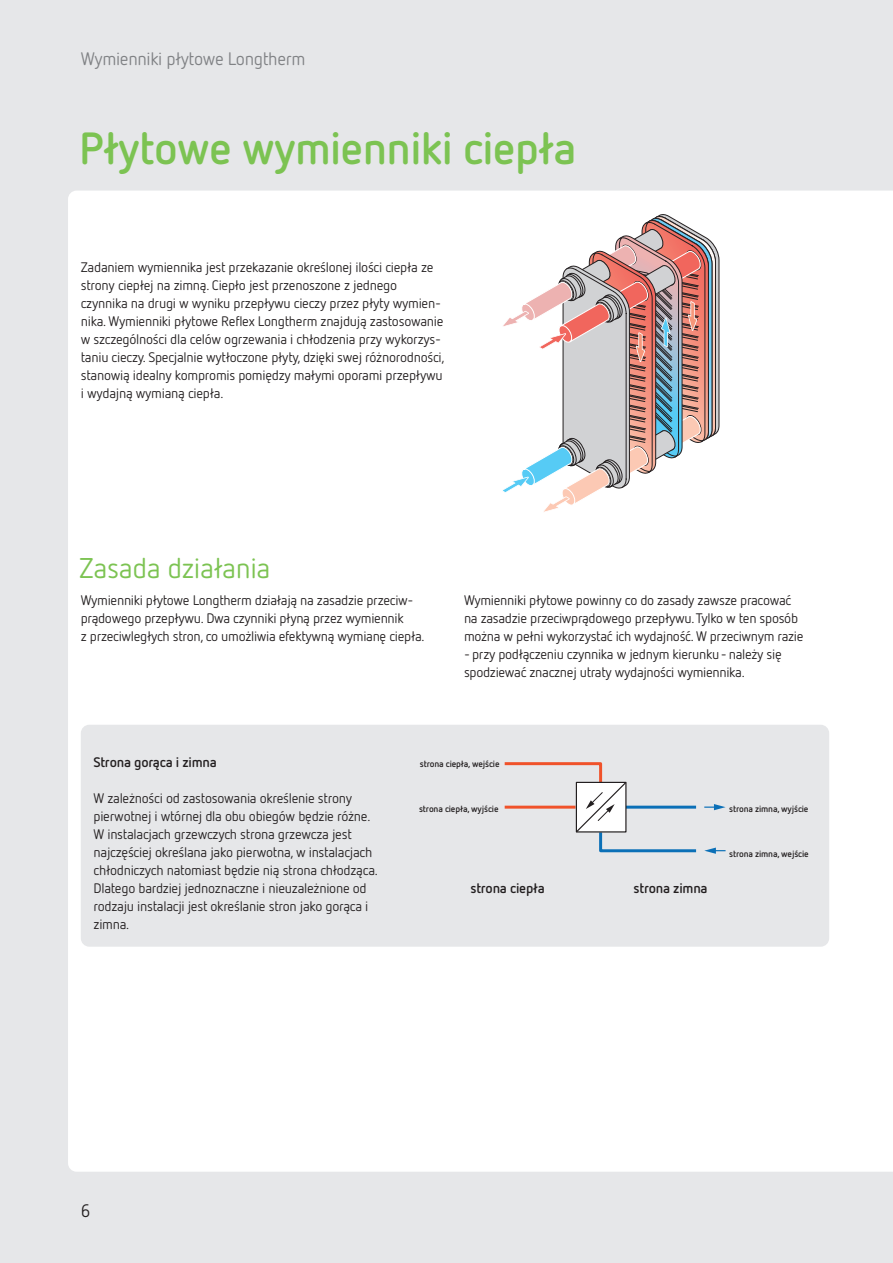
<style>
.page{position:relative;width:893px;height:1263px;background:#e6e7e9}
.page>*{position:absolute;margin:0;border:0;box-sizing:border-box;transform-origin:0 0}
.Headline{font:700 45px "Netto Pro";letter-spacing:-.015em;color:#7cc352}
.Subheadline_01{font:28.5px "Netto Pro";letter-spacing:-.015em;color:#7cc352}
.t1{font:18px "Netto Pro";letter-spacing:-.02em;color:#808285}
.t2{font:18px "Netto Pro";color:#231f20}
.Copytext{font:13.8px/18px "Netto Pro";letter-spacing:-.02em;color:#231f20}
.Subheadline_02{font:700 13.8px "Netto Pro";letter-spacing:-.015em;color:#231f20}
.t3{font:10.65px "Netto OT";color:#231f20}
.Subheadline_02-2{font:700 9px "Netto Pro";letter-spacing:-.015em;color:#231f20}
</style>
<div class="page">
<div style="left:68px;top:191px;width:825px;height:981px;background:#fff"></div>
<div style="left:81px;top:725px;width:748px;height:222px;background:#e6e7e9;border-radius:9px"></div>
<svg style="left:502px;top:214px;width:217px;height:299px;background:#d5c6c6"></svg>
<svg style="left:504px;top:762px;width:222px;height:92px"></svg>
<h3 class="t1" style="left:81px;top:47px;width:226px">Wymienniki płytowe Longtherm</h3>
<p class="Headline" style="left:79px;top:118px;width:498px">Płytowe wymienniki ciepła</p>
<p class="Copytext" style="left:81px;top:257px;width:365px">Zadaniem wymiennika jest przekazanie określonej ilości ciepła ze strony ciepłej na zimną. Ciepło jest przenoszone z jednego czynnika na drugi w wyniku przepływu cieczy przez płyty wymien&shy;nika. Wymienniki płytowe Reflex Longtherm znajdują zastosowanie w szczególności dla celów ogrzewania i chłodzenia przy wykorzys&shy;taniu cieczy. Specjalnie wytłoczone płyty, dzięki swej różnorodności, stanowią idealny kompromis pomiędzy małymi oporami przepływu i wydajną wymianą ciepła.</p>
<p class="Subheadline_01" style="left:79px;top:549px;width:193px">Zasada działania</p>
<p class="Copytext" style="left:81px;top:590px;width:345px">Wymienniki płytowe Longtherm działają na zasadzie przeciw&shy;prądowego przepływu. Dwa czynniki płyną przez wymiennik<br>z przeciwległych stron, co umożliwia efektywną wymianę ciepła.</p>
<p class="Copytext" style="left:464px;top:590px;width:341px">Wymienniki płytowe powinny co do zasady zawsze pracować na zasadzie przeciwprądowego przepływu. Tylko w ten sposób można w pełni wykorzystać ich wydajność. W przeciwnym razie</p>
<p class="Copytext" style="left:464px;top:644px;width:319px">- przy podłączeniu czynnika w jednym kierunku - należy się spodziewać znacznej utraty wydajności wymiennika.</p>
<p class="Subheadline_02" style="left:94px;top:752px;width:125px">Strona gorąca i zimna</p>
<p class="Copytext" style="left:94px;top:788px;width:286px">W zależności od zastosowania określenie strony pierwotnej i wtórnej dla obu obiegów będzie różne.<br>W instalacjach grzewczych strona grzewcza jest najczęściej określana jako pierwotna, w instalacjach chłodniczych natomiast będzie nią strona chłodząca.<br>Dlatego bardziej jednoznaczne i nieuzależnione od rodzaju instalacji jest określanie stron jako gorąca i zimna.</p>
<p class="t3" style="left:429px;top:756px;width:37px">heiß, ein</p>
<p class="Subheadline_02-2" style="left:420px;top:757px;width:81px">strona ciepła, wejście</p>
<p class="Subheadline_02-2" style="left:419px;top:802px;width:81px">strona ciepła, wyjście</p>
<p class="t3" style="left:429px;top:800px;width:39px">heiß, aus</p>
<p class="Subheadline_02" style="left:470px;top:878px;width:76px">strona ciepła</p>
<p class="Subheadline_02" style="left:634px;top:878px;width:76px">strona zimna</p>
<p class="t3" style="left:730px;top:799px;width:36px">kalt, aus</p>
<p class="t3" style="left:730px;top:843px;width:34px">kalt, ein</p>
<p class="Subheadline_02-2" style="left:729px;top:802px;width:81px">strona zimna, wyjście</p>
<p class="Subheadline_02-2" style="left:729px;top:847px;width:81px">strona zimna, wejście</p>
<h3 class="t2" style="left:81px;top:1199px;width:11px">6</h3>
</div>
